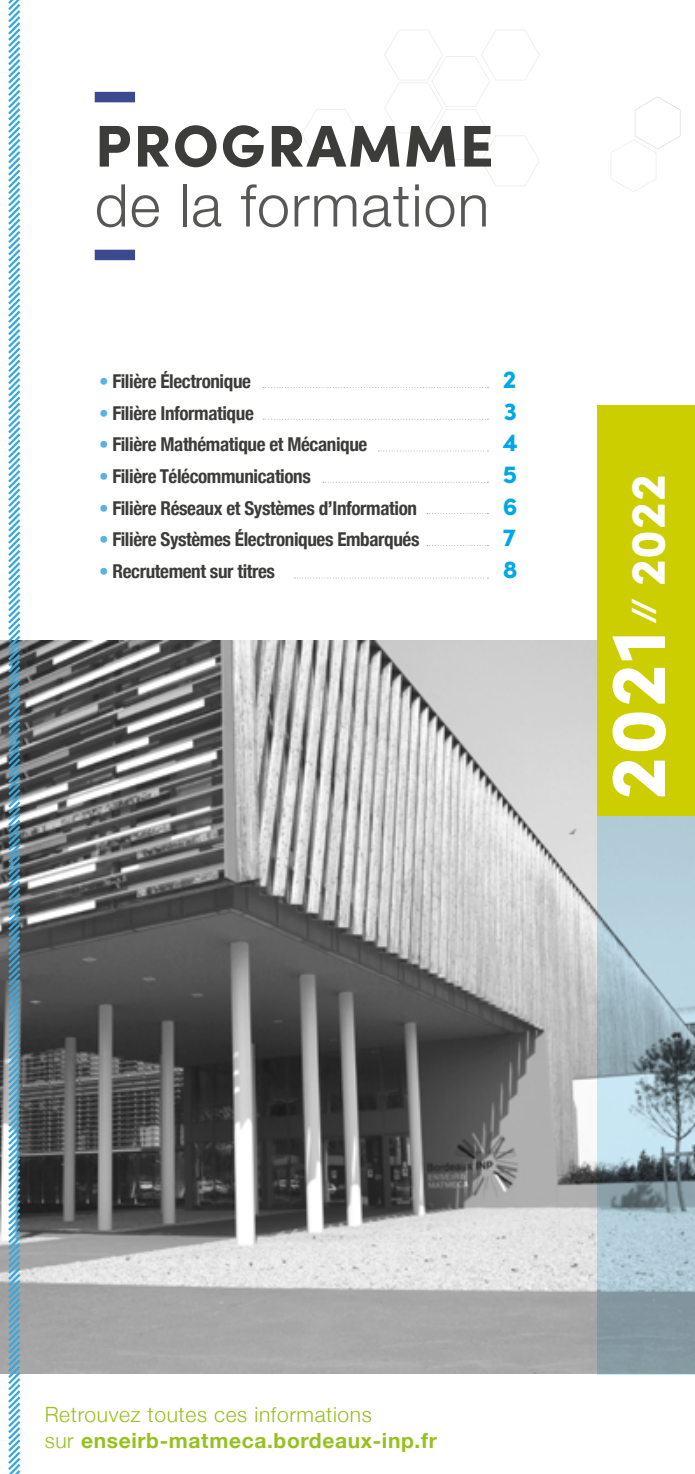
<style>
.page{position:relative;width:695px;height:1474px;background:#fff}
.page>*{position:absolute;margin:0;border:0;box-sizing:border-box;transform-origin:0 0}
.t1{font:900 78.75px "Sofia Pro";color:#fff}
.t2{font:300 58.98px "Helvetica Neue";letter-spacing:.02em;color:#575756}
.t3{font:900 58.98px "Sofia Pro";letter-spacing:.03em;color:#3c3c3b}
.t4{font:900 49px "Sofia Pro";color:#fff}
.t5{font:900 24.85px "Sofia Pro";color:#00a8e7}
.t6{font:300 21px/25.2px "Helvetica Neue";letter-spacing:.03em;color:#95c11f}
.t7{font:700 condensed 19.07px "Helvetica Neue";letter-spacing:-.02em;color:#3c3c3b}
.s1{color:#59b2e4}
.s2{font-weight:700}
</style>
<div class="page">
<img style="left:0;top:640px;width:597px;height:733px">
<div style="left:597px;top:405px;width:97px;height:411px;background:#cdce00"></div>
<svg style="left:6px;top:0;width:17px;height:1473px"></svg>
<svg style="left:384px;top:30px;width:155px;height:156px"></svg>
<svg style="left:302px;top:109px;width:58px;height:51px"></svg>
<svg style="left:611px;top:96px;width:69px;height:96px"></svg>
<div style="left:95px;top:250px;width:40px;height:10px;background:#3d498f"></div>
<div style="left:95px;top:92px;width:40px;height:10px;background:#3d498f"></div>
<svg style="left:597px;top:816px;width:97px;height:559px;background:#9eb6c0"></svg>
<svg style="left:263px;top:387px;width:225px;height:1px"></svg>
<svg style="left:263px;top:419px;width:225px;height:1px"></svg>
<svg style="left:294px;top:577px;width:194px;height:1px"></svg>
<svg style="left:322px;top:482px;width:166px;height:1px"></svg>
<svg style="left:378px;top:450px;width:110px;height:1px"></svg>
<svg style="left:427px;top:513px;width:61px;height:1px"></svg>
<svg style="left:427px;top:545px;width:61px;height:1px"></svg>
<h2 class="t3" style="left:95px;top:99px;width:400px">PROGRAMME</h2>
<h2 class="t2" style="left:95px;top:158px;width:396px">de la formation</h2>
<p class="t7" style="left:99px;top:365px;width:153px"><span class="s1">•</span> Filière Électronique</p>
<h3 class="t5" style="left:502px;top:359px;width:15px">2</h3>
<p class="t7" style="left:99px;top:397px;width:156px"><span class="s1">•</span> Filière Informatique</p>
<h3 class="t5" style="left:503px;top:391px;width:15px">3</h3>
<p class="t7" style="left:99px;top:428px;width:270px"><span class="s1">•</span> Filière Mathématique et Mécanique</p>
<h3 class="t5" style="left:502px;top:423px;width:17px">4</h3>
<p class="t7" style="left:99px;top:460px;width:213px"><span class="s1">•</span> Filière Télécommunications</p>
<h3 class="t5" style="left:502px;top:454px;width:16px">5</h3>
<p class="t7" style="left:99px;top:492px;width:319px"><span class="s1">•</span> Filière Réseaux et Systèmes d’Information</p>
<h3 class="t5" style="left:502px;top:486px;width:16px">6</h3>
<p class="t7" style="left:99px;top:524px;width:322px"><span class="s1">•</span> Filière Systèmes Électroniques Embarqués</p>
<h3 class="t5" style="left:502px;top:518px;width:15px">7</h3>
<p class="t7" style="left:99px;top:555px;width:177px"><span class="s1">•</span> Recrutement sur titres</p>
<h3 class="t5" style="left:502px;top:550px;width:16px">8</h3>
<h3 class="t4" style="left:609px;top:624px;width:151px;rotate:-90deg"><sup>//</sup> 2022</h3>
<h1 class="t1" style="left:575px;top:799px;width:171px;rotate:-90deg">2021</h1>
<p class="t6" style="left:45px;top:1400px;width:393px">Retrouvez toutes ces informations<br>sur <span class="s2">enseirb-matmeca.bordeaux-inp.fr</span></p>
</div>
